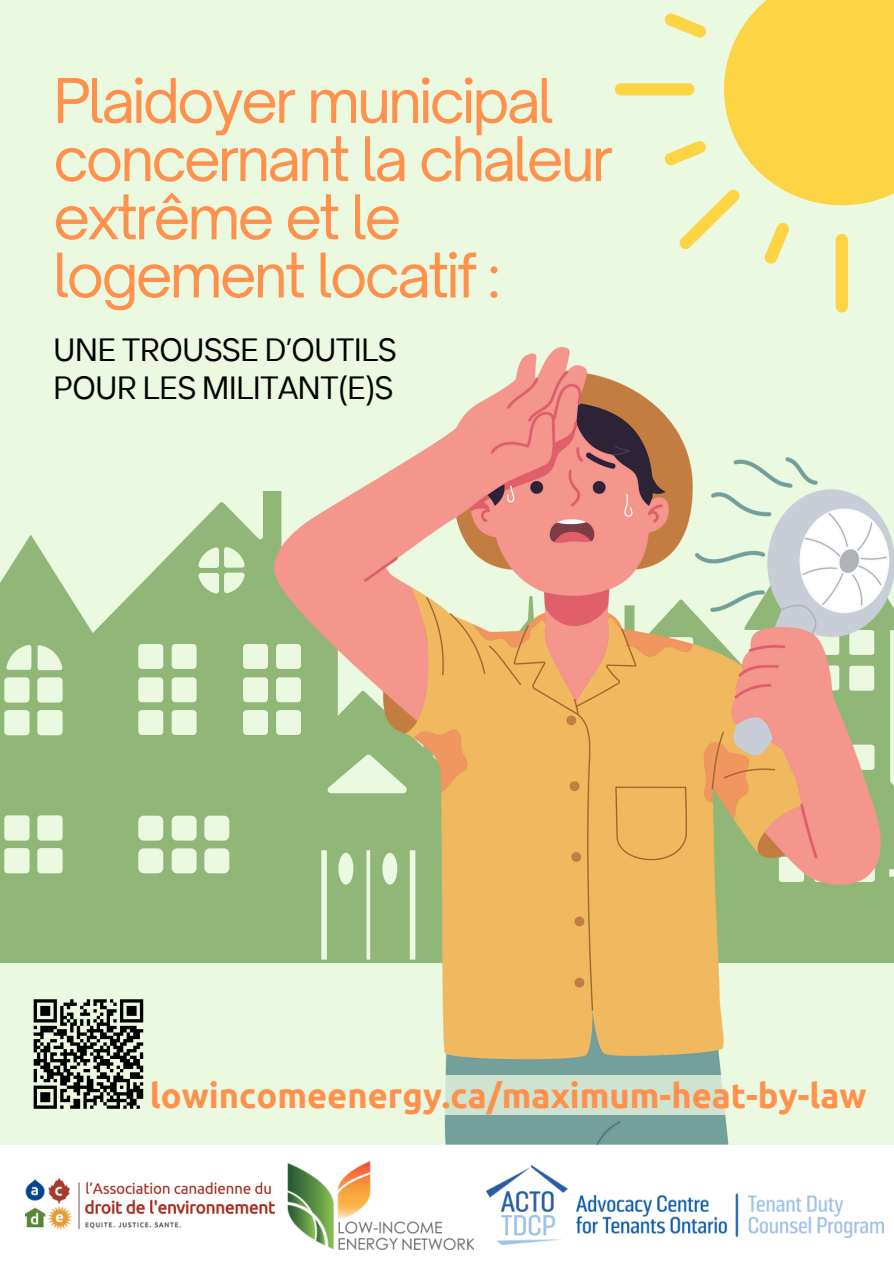
<style>
.page{position:relative;width:894px;height:1264px;background:#fff}
.page>*{position:absolute;margin:0;border:0;box-sizing:border-box;transform-origin:0 0}
.t1{font:58.8px/58.2px "Open Sauce One";letter-spacing:-.05em;color:#ff914d}
.t2{font:700 34.5px "Ubuntu";color:#ff914d}
.t3{font:32.1px/38.1px "TT Interphases";letter-spacing:-.025em;color:#000}
</style>
<div class="page">
<div style="left:0;top:0;width:893px;height:1263px;background:#eaf9e0"></div>
<svg style="left:615px;top:0;width:278px;height:312px"></svg>
<svg style="left:0;top:491px;width:275px;height:472px;fill:#91b778"></svg>
<svg style="left:33px;top:999px;width:111px;height:110px"></svg>
<div style="left:0;top:1144px;width:893px;height:119px;background:#fff"></div>
<img style="left:287px;top:1161px;width:186px;height:88px">
<img style="left:486px;top:1165px;width:397px;height:79px">
<img style="left:445px;top:1142px;width:284px;height:2px">
<img style="left:275px;top:348px;width:618px;height:794px">
<img style="left:25px;top:1178px;width:249px;height:52px">
<p class="t1" style="left:53px;top:71px;width:561px">Plaidoyer municipal concernant la chaleur extrême et le logement locatif :</p>
<h1 class="t3" style="left:53px;top:330px;width:345px">UNE TROUSSE D’OUTILS<br>POUR LES MILITANT(E)S</h1>
<h2 class="t2" style="left:150px;top:1075px;width:717px">lowincomeenergy.ca/maximum-heat-by-law</h2>
</div>
